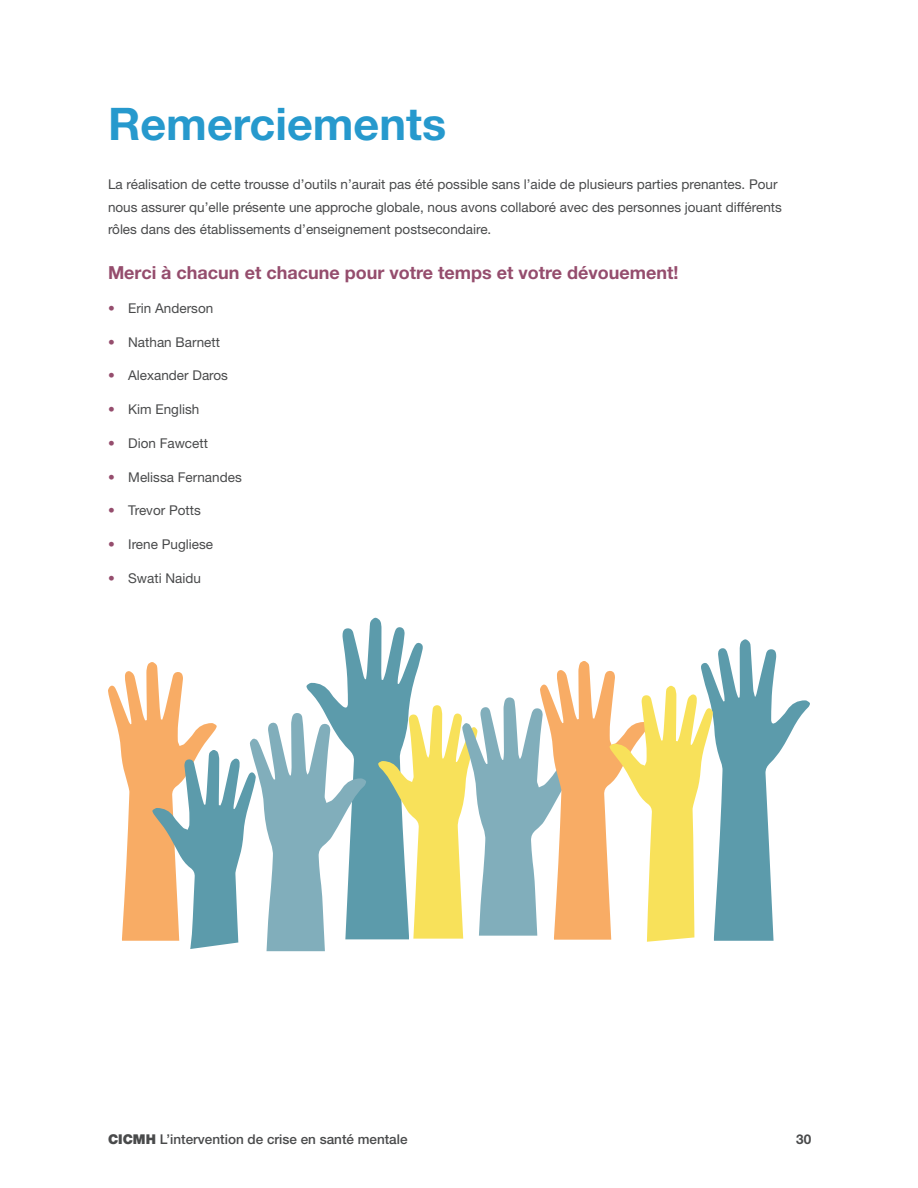
<style>
.page{position:relative;width:918px;height:1188px;background:#fff}
.page>*{position:absolute;margin:0;border:0;box-sizing:border-box;transform-origin:0 0}
.t1{font:700 45px "Helvetica Neue LT Std";color:#2699cd}
.t2{font:700 18px "Helvetica Neue LT Std";color:#954d6d}
.Body_Text{font:13.5px/22.5px "Helvetica Neue LT Std";color:#494a4b}
.t3{font:500 13.5px "Helvetica Neue LT Std";color:#494a4b}
.t4{font:700 13.5px "Helvetica Neue LT Std";color:#494a4b}
.s1{font-weight:700;color:#954d6d}
.s2{font-weight:900}
</style>
<div class="page">
<svg style="left:108px;top:618px;width:702px;height:333px"></svg>
<h1 class="t1" style="left:108px;top:96px;width:340px">Remerciements</h1>
<p class="Body_Text" style="left:108px;top:173px;width:675px">La réalisation de cette trousse d’outils n’aurait pas été possible sans l’aide de plusieurs parties prenantes. Pour nous assurer qu’elle présente une approche globale, nous avons collaboré avec des personnes jouant différents rôles dans des établissements d’enseignement postsecondaire.</p>
<h3 class="t2" style="left:108px;top:261px;width:572px">Merci à chacun et chacune pour votre temps et votre dévouement!</h3>
<p class="Body_Text" style="left:108px;top:297px;width:107px"><span class="s1">•</span> Erin Anderson</p>
<p class="Body_Text" style="left:108px;top:330px;width:114px"><span class="s1">•</span> Nathan Barnett</p>
<p class="Body_Text" style="left:108px;top:364px;width:122px"><span class="s1">•</span> Alexander Daros</p>
<p class="Body_Text" style="left:108px;top:398px;width:93px"><span class="s1">•</span> Kim English</p>
<p class="Body_Text" style="left:108px;top:432px;width:101px"><span class="s1">•</span> Dion Fawcett</p>
<p class="Body_Text" style="left:108px;top:465px;width:135px"><span class="s1">•</span> Melissa Fernandes</p>
<p class="Body_Text" style="left:108px;top:499px;width:94px"><span class="s1">•</span> Trevor Potts</p>
<p class="Body_Text" style="left:108px;top:533px;width:107px"><span class="s1">•</span> Irene Pugliese</p>
<p class="Body_Text" style="left:108px;top:567px;width:94px"><span class="s1">•</span> Swati Naidu</p>
<p class="t3" style="left:108px;top:1131px;width:301px"><span class="s2">CICMH</span> L’intervention de crise en santé mentale</p>
<p class="t4" style="left:796px;top:1130px;width:17px">30</p>
</div>
